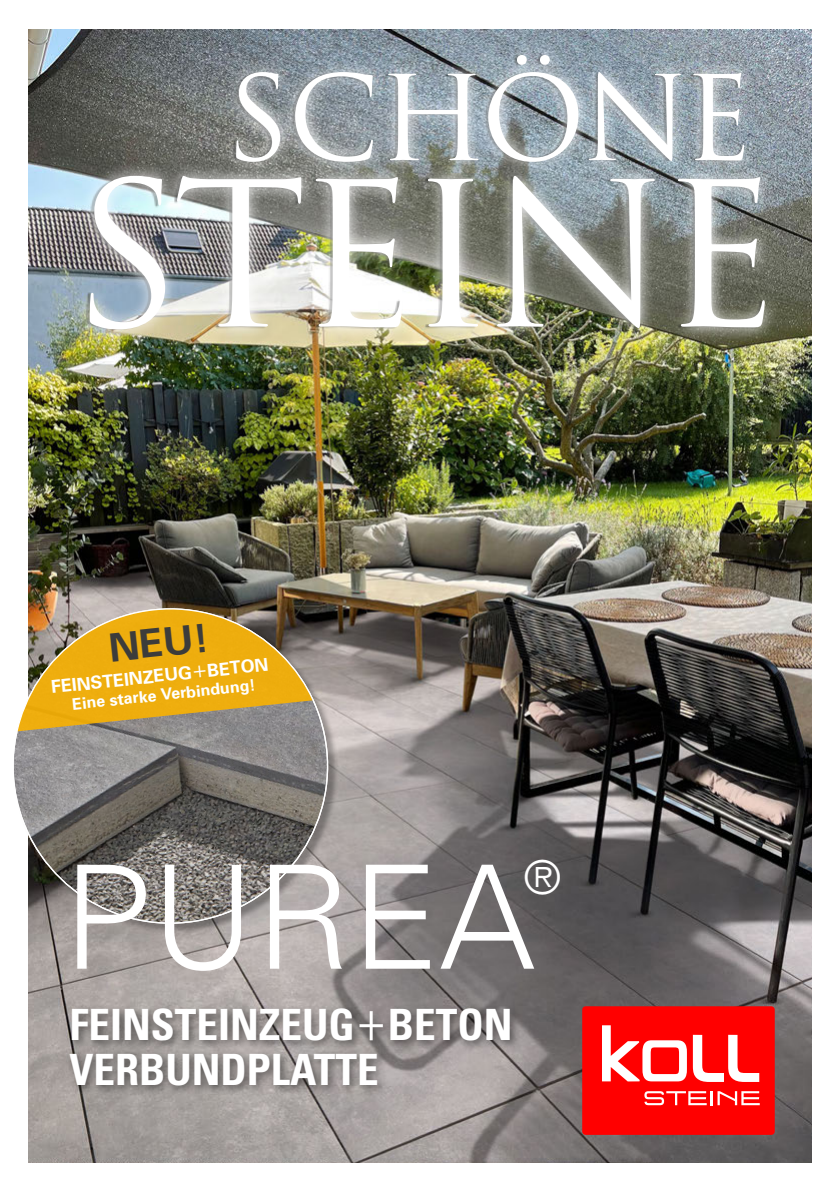
<style>
.page{position:relative;width:840px;height:1191px;background:#fff}
.page>*{position:absolute;margin:0;border:0;box-sizing:border-box;transform-origin:0 0}
.t1{font:195.8px "Trajan";letter-spacing:-.05em;color:#fff}
.t2{font:300 144px "Univers";color:#fff}
.t3{font:114.4px "Trajan";letter-spacing:-.04em;color:#fff}
.t4{font:300 46.6px "Univers";color:#fff}
.t5{font:700 condensed 43.2px/44.2px "Univers";color:#fff}
.t6{font:700 39.2px "Univers";color:#3c3c3b}
.t7{font:700 17.8px "Univers";color:#fff}
.t8{font:700 16px "Univers";color:#fff}
.s1{font-weight:300;font-size:23.2px}
.s2{font-weight:300;font-size:57.8px}
</style>
<div class="page">
<img style="left:28px;top:30px;width:783px;height:1132px">
<img style="left:76px;top:41px;width:701px;height:302px">
<svg style="left:28px;top:594px;width:314px;height:343px;background:#948b84"></svg>
<svg style="left:14px;top:601px;width:321px;height:330px;background:#9c8a64"></svg>
<div style="left:65px;top:1003px;width:455px;height:93px;background:#000;opacity:.5"></div>
<div style="left:582px;top:1006px;width:192px;height:128px;background:#f00;border-radius:3px"></div>
<svg style="left:692px;top:1034px;width:66px;height:48px"></svg>
<svg style="left:602px;top:1025px;width:84px;height:56px"></svg>
<svg style="left:644px;top:1091px;width:115px;height:14px"></svg>
<h3 class="t3" style="left:224px;top:49px;width:529px">SCHÖNE</h3>
<h1 class="t1" style="left:70px;top:137px;width:710px">STEINE</h1>
<p class="t6" style="left:106px;top:622px;width:102px;rotate:-6deg">NEU!</p>
<p class="t7" style="left:50px;top:675px;width:220px;rotate:-6deg">FEINSTEINZEUG<span class="s1">+</span>BETON</p>
<p class="t8" style="left:71px;top:694px;width:185px;rotate:-6deg">Eine starke Verbindung!</p>
<p class="t4" style="left:523px;top:849px;width:39px">®</p>
<h2 class="t2" style="left:63px;top:831px;width:474px">PUREA</h2>
<p class="t5" style="left:69px;top:1002px;width:444px">FEINSTEINZEUG<span class="s2">+</span> BETON<br>VERBUNDPLATTE</p>
</div>
